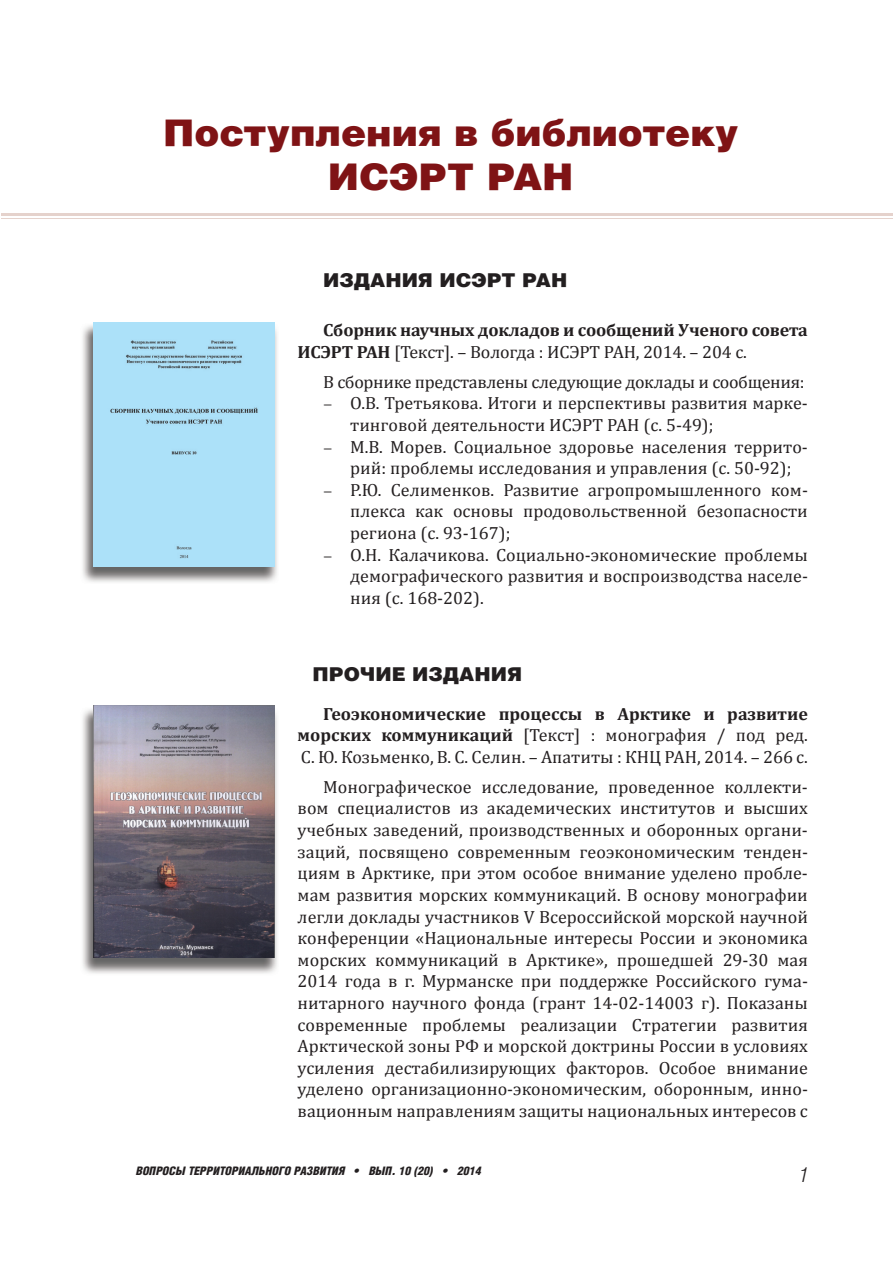
<style>
.page{position:relative;width:893px;height:1263px;background:#fff}
.page>*{position:absolute;margin:0;border:0;box-sizing:border-box;transform-origin:0 0}
.t1{font:900 36.75px/44.1px "Helios";color:#7f1315;text-align:center}
.t2{font:italic 300 20.55px "Helios Cond";color:#231f20}
.t3{font:900 19.05px "Helios";color:#231f20}
.t4{font:17.7px/21.6px "Cambria";color:#231f20;text-align:justify}
.t5{font:700 17.7px/21.6px "Cambria";letter-spacing:-.01em;color:#231f20}
.t6{font:17.7px "Cambria";letter-spacing:-.02em;color:#231f20}
.t7{font:italic 900 11.7px "Helios Cond";color:#231f20}
.s1{font-weight:400}
.s2{font-family:"Minion Pro"}
.s3{font-weight:700}
</style>
<div class="page">
<hr style="left:1px;top:213px;width:892px;height:3px;background:#e5d2cc">
<hr style="left:1px;top:218px;width:892px;height:1px;background:#e5d2cc">
<img style="left:82px;top:324px;width:195px;height:258px">
<div style="left:94px;top:322px;width:181px;height:244px;background:#ace1f9"></div>
<img style="left:82px;top:707px;width:195px;height:267px">
<img style="left:94px;top:706px;width:181px;height:252px">
<h1 class="t1" style="left:163px;top:114px;width:577px">Поступления в библиотеку<br>ИСЭРТ РАН</h1>
<p class="t3" style="left:323px;top:274px;width:246px">ИЗДАНИЯ ИСЭРТ РАН</p>
<p class="t5" style="left:298px;top:319px;width:512px;text-indent:26px">Сборник научных докладов и сообщений Ученого совета<br>ИСЭРТ РАН <span class="s1">[Текст]. – Вологда : ИСЭРТ РАН, 2014. – 204 с.</span></p>
<p class="t6" style="left:323px;top:371px;width:483px">В сборнике представлены следующие доклады и сообщения:</p>
<p class="t4" style="left:350px;top:392px;width:459px;text-indent:-27px"><span class="s2">–</span> О.В. Третьякова. Итоги и перспективы развития марке&shy;тинговой деятельности ИСЭРТ РАН (с. 5-49);</p>
<p class="t4" style="left:323px;top:435px;width:486px;text-align:center"><span class="s2">–</span> М.В. Морев. Социальное здоровье населения террито&shy;рий: проблемы исследования и управления (с. 50-92);</p>
<p class="t4" style="left:350px;top:479px;width:459px;text-indent:-27px"><span class="s2">–</span> Р.Ю. Селименков. Развитие агропромышленного ком&shy;плекса как основы продовольственной безопасности региона (с. 93-167);</p>
<p class="t4" style="left:350px;top:543px;width:459px;text-indent:-27px"><span class="s2">–</span> О.Н. Калачикова. Социально-экономические проблемы демографического развития и воспроизводства населе&shy;ния (с. 168-202).</p>
<p class="t3" style="left:313px;top:667px;width:211px">ПРОЧИЕ ИЗДАНИЯ</p>
<p class="t4" style="left:298px;top:702px;width:512px;text-indent:26px"><span class="s3">Геоэкономические процессы в Арктике и развитие морских коммуникаций</span> [Текст] : монография / под ред.<br>С. Ю. Козьменко, В. С. Селин. – Апатиты : КНЦ РАН, 2014. – 266 c.</p>
<p class="t4" style="left:298px;top:775px;width:512px;text-indent:26px">Монографическое исследование, проведенное коллекти&shy;вом специалистов из академических институтов и высших учебных заведений, производственных и оборонных органи&shy;заций, посвящено современным геоэкономическим тенден&shy;циям в Арктике, при этом особое внимание уделено пробле&shy;мам развития морских коммуникаций. В основу монографии легли доклады участников V Всероссийской морской научной конференции «Национальные интересы России и экономика морских коммуникаций в Арктике», прошедшей 29-30 мая 2014 года в г. Мурманске при поддержке Российского гума&shy;нитарного научного фонда (грант 14-02-14003 г). Показаны современные проблемы реализации Стратегии развития Арктической зоны РФ и морской доктрины России в условиях усиления дестабилизирующих факторов. Особое внимание уделено организационно-экономическим, оборонным, инно&shy;вационным направлениям защиты национальных интересов с</p>
<p class="t7" style="left:136px;top:1167px;width:347px">ВОПРОСЫ ТЕРРИТОРИАЛЬНОГО РАЗВИТИЯ • ВЫП. 10 (20) • 2014</p>
<p class="t2" style="left:799px;top:1167px;width:10px">1</p>
</div>
